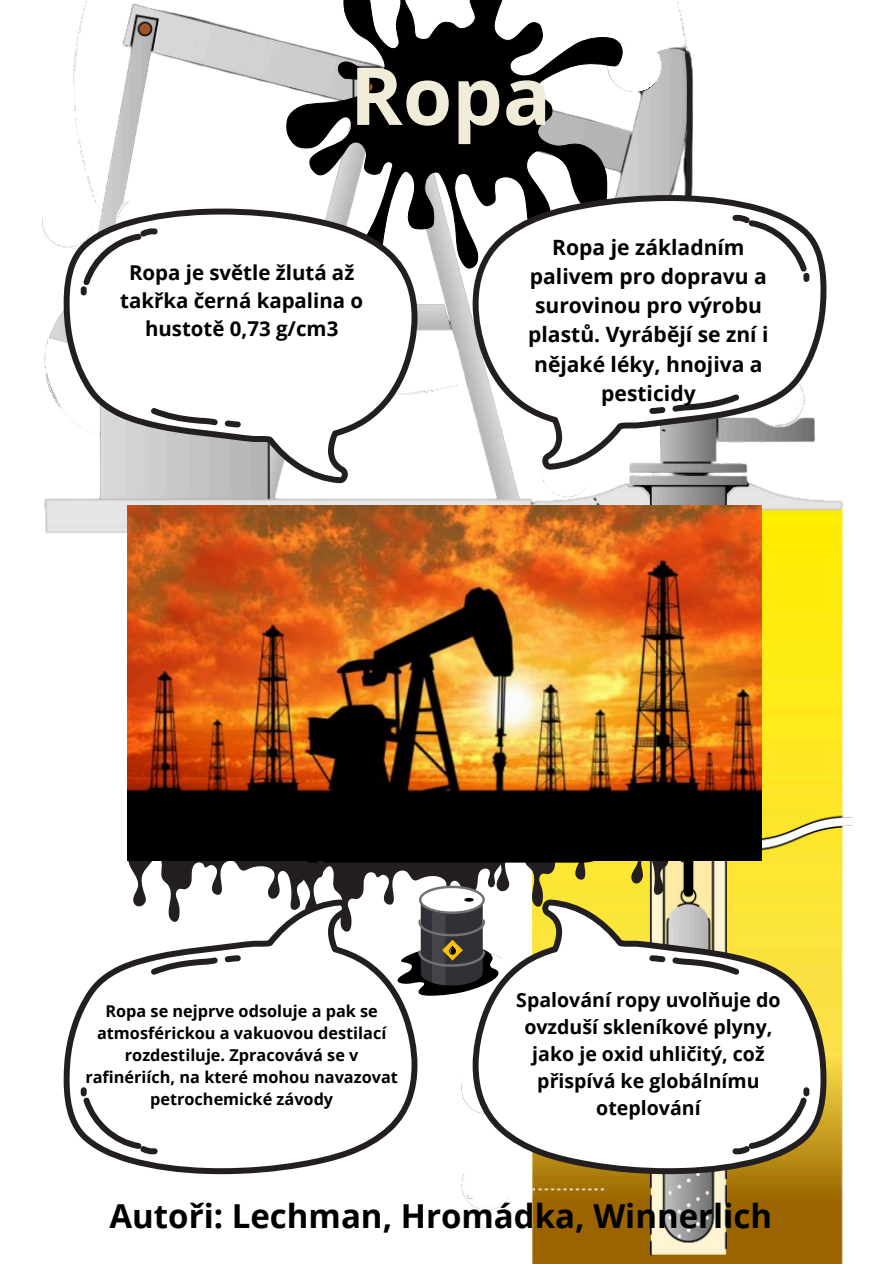
<style>
.page{position:relative;width:894px;height:1264px;background:#fff}
.page>*{position:absolute;margin:0;border:0;box-sizing:border-box;transform-origin:0 0}
.t1{font:700 79.8px "Open Sans";color:#f1ecd9}
.t2{font:700 33px "Open Sans";color:#000}
.t3{font:700 21px/29.2px "Open Sans";color:#000;text-align:center}
.t4{font:700 20.4px/28.2px "Open Sans";color:#000;text-align:center}
.t5{font:700 19.5px/27px "Open Sans";color:#000;text-align:center}
.t6{font:700 16.2px/22px "Open Sans";color:#000;text-align:center}
</style>
<div class="page">
<img style="left:42px;top:0;width:811px;height:1263px">
<svg style="left:286px;top:0;width:339px;height:287px"></svg>
<svg style="left:472px;top:195px;width:354px;height:274px"></svg>
<svg style="left:732px;top:215px;width:77px;height:67px"></svg>
<svg style="left:649px;top:407px;width:16px;height:7px"></svg>
<svg style="left:672px;top:394px;width:67px;height:18px"></svg>
<svg style="left:472px;top:899px;width:354px;height:274px"></svg>
<svg style="left:732px;top:1087px;width:77px;height:67px"></svg>
<svg style="left:64px;top:209px;width:353px;height:274px"></svg>
<svg style="left:81px;top:228px;width:77px;height:67px"></svg>
<svg style="left:224px;top:420px;width:17px;height:7px"></svg>
<svg style="left:151px;top:407px;width:67px;height:18px"></svg>
<svg style="left:64px;top:899px;width:353px;height:274px"></svg>
<svg style="left:81px;top:1087px;width:77px;height:67px"></svg>
<img style="left:128px;top:506px;width:633px;height:354px">
<svg style="left:128px;top:814px;width:611px;height:184px"></svg>
<p class="t1" style="left:350px;top:40px;width:202px">Ropa</p>
<h1 class="t4" style="left:120px;top:258px;width:244px">Ropa je světle žlutá až takřka černá kapalina o hustotě 0,73 g/cm3</h1>
<p class="t3" style="left:528px;top:232px;width:242px">Ropa je základním palivem pro dopravu a surovinou pro výrobu plastů. Vyrábějí se zní i nějaké léky, hnojiva a pesticidy</p>
<h3 class="t6" style="left:85px;top:999px;width:314px">Ropa se nejprve odsoluje a pak se atmosférickou a vakuovou destilací rozdestiluje. Zpracovává se v rafinériích, na které mohou navazovat petrochemické závody</h3>
<p class="t5" style="left:516px;top:986px;width:266px">Spalování ropy uvolňuje do ovzduší skleníkové plyny, jako je oxid uhličitý, což přispívá ke globálnímu oteplování</p>
<p class="t2" style="left:109px;top:1192px;width:664px">Autoři: Lechman, Hromádka, Winnerlich</p>
</div>
